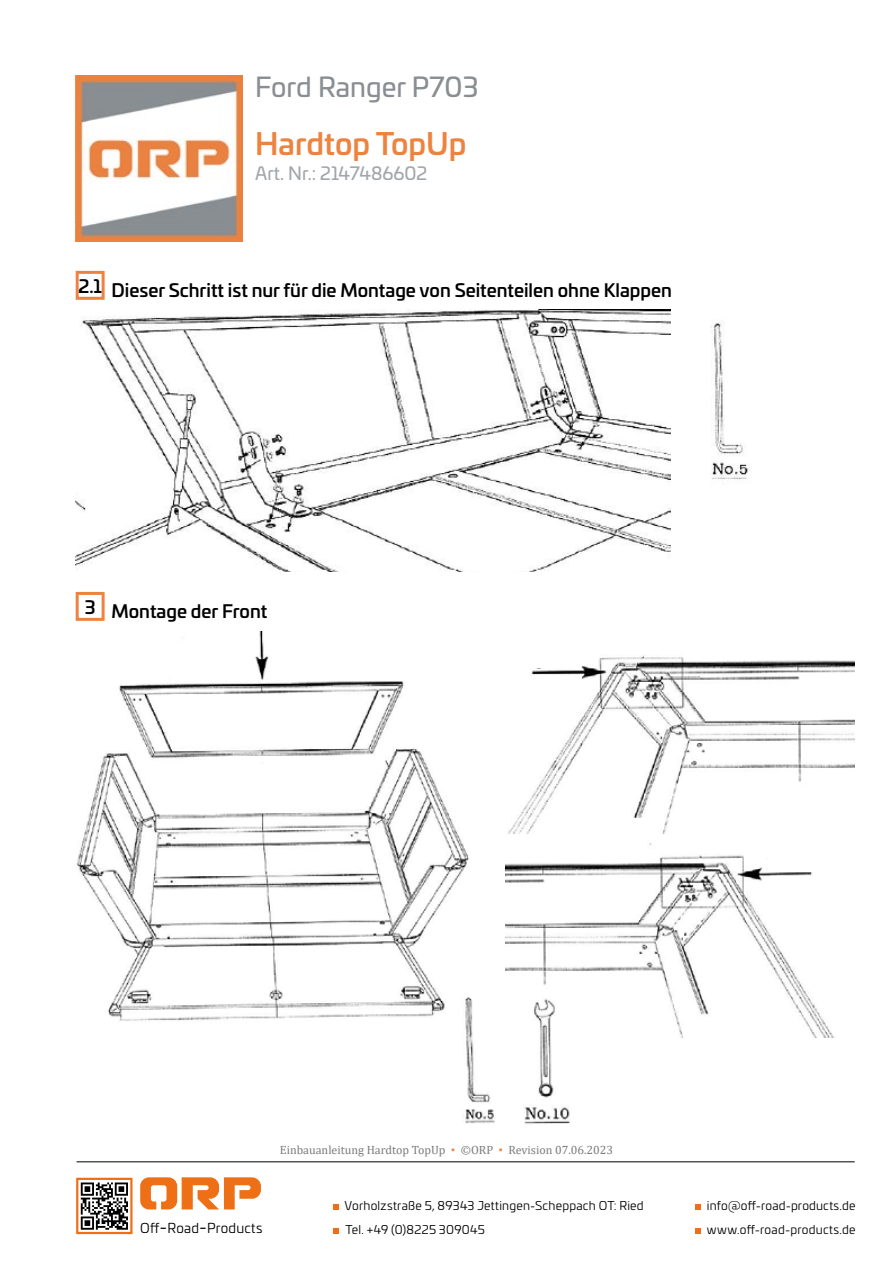
<style>
.page{position:relative;width:893px;height:1263px;background:#fff}
.page>*{position:absolute;margin:0;border:0;box-sizing:border-box;transform-origin:0 0}
.t1{font:500 30px "Univia Pro";color:#ed833f}
.t2{font:27px "Univia Pro";color:#898e93}
.t3{font:500 18px "Univia Pro";color:#000}
.t4{font:18px "Univia Pro";color:#a3a7ab}
.t5{font:13.5px "Univia Pro";letter-spacing:.015em;color:#000}
.t6{font:12px "Univia Pro";letter-spacing:.02em;color:#000}
.t7{font:12px "Cambria";color:#7c7b7b}
.s1{color:#ed833f}
.s2{font-size:18px}
</style>
<div class="page">
<img style="left:76px;top:75px;width:166px;height:167px">
<hr style="left:77px;top:1161px;width:778px;height:1px;background:#000">
<svg style="left:140px;top:1177px;width:121px;height:32px"></svg>
<div style="left:76px;top:1178px;width:57px;height:56px;border:2px solid #ed7016"></div>
<svg style="left:81px;top:1182px;width:47px;height:48px"></svg>
<svg style="left:333px;top:1204px;width:5px;height:5px"></svg>
<svg style="left:695px;top:1204px;width:5px;height:5px"></svg>
<svg style="left:333px;top:1228px;width:5px;height:6px"></svg>
<svg style="left:695px;top:1228px;width:5px;height:6px"></svg>
<div style="left:76px;top:271px;width:29px;height:29px;border:3px solid #ed833f"></div>
<img style="left:76px;top:309px;width:594px;height:263px">
<img style="left:711px;top:322px;width:38px;height:158px">
<div style="left:76px;top:592px;width:29px;height:29px;border:3px solid #ed833f"></div>
<img style="left:76px;top:631px;width:393px;height:390px">
<img style="left:505px;top:655px;width:350px;height:383px">
<div style="left:692px;top:804px;width:168px;height:27px;background:#fff"></div>
<div style="left:489px;top:1004px;width:168px;height:26px;background:#fff"></div>
<div style="left:513px;top:642px;width:63px;height:26px;background:#fff"></div>
<div style="left:767px;top:845px;width:64px;height:26px;background:#fff"></div>
<div style="left:272px;top:629px;width:64px;height:26px;background:#fff"></div>
<img style="left:457px;top:994px;width:124px;height:130px">
<h2 class="t2" style="left:255px;top:67px;width:225px">Ford Ranger P703</h2>
<h1 class="t1" style="left:255px;top:120px;width:213px">Hardtop TopUp</h1>
<h3 class="t4" style="left:255px;top:159px;width:174px">Art. Nr.: 2147486602</h3>
<h3 class="t3" style="left:78px;top:277px;width:595px">2.1 Dieser Schritt ist nur für die Montage von Seitenteilen ohne Klappen</h3>
<h3 class="t3" style="left:85px;top:598px;width:184px">3 Montage der Front</h3>
<p class="t7" style="left:280px;top:1143px;width:335px">Einbauanleitung Hardtop TopUp <span class="s1">▪</span> ©ORP <span class="s1">▪</span> Revision 07.06.2023</p>
<p class="t6" style="left:344px;top:1196px;width:301px">Vorholzstraße 5, 89343 Jettingen-Scheppach OT: Ried</p>
<p class="t5" style="left:140px;top:1219px;width:124px">Off<span class="s2">-</span>Road<span class="s2">-</span>Products</p>
<p class="t6" style="left:346px;top:1220px;width:141px">Tel. +49 (0)8225 309045</p>
<p class="t6" style="left:707px;top:1196px;width:150px">info@off-road-products.de</p>
<p class="t6" style="left:707px;top:1220px;width:150px">www.off-road-products.de</p>
</div>
